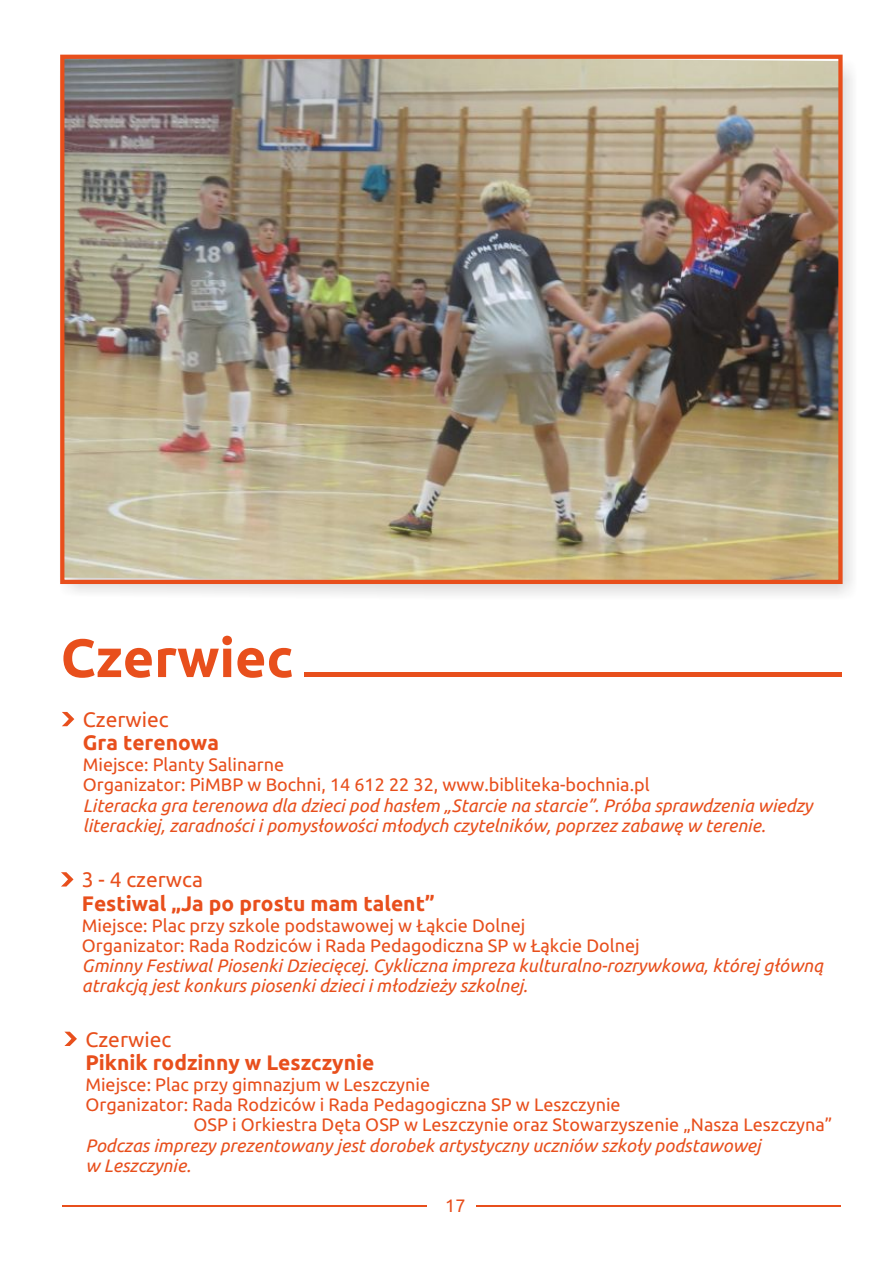
<style>
.page{position:relative;width:893px;height:1263px;background:#fff}
.page>*{position:absolute;margin:0;border:0;box-sizing:border-box;transform-origin:0 0}
.t1{font:700 54px "Ubuntu";color:#e84f1c}
.t2{font:700 21px "Ubuntu";color:#e84f1c}
.t3{font:21px "Ubuntu";color:#e84f1c}
.t4{font:italic 18px/20.2px "Ubuntu";color:#e84f1c}
.t5{font:18px/20.2px "Ubuntu";color:#e84f1c}
</style>
<div class="page">
<div style="left:304px;top:672px;width:537px;height:5px;background:#e84f1c"></div>
<svg style="left:62px;top:712px;width:12px;height:14px"></svg>
<svg style="left:61px;top:872px;width:13px;height:14px"></svg>
<img style="left:65px;top:60px;width:773px;height:519px">
<div style="left:60px;top:55px;width:783px;height:529px;border:4px solid #e84f1c"></div>
<hr style="left:62px;top:1205px;width:364px;height:1px;background:#e84f1c">
<hr style="left:477px;top:1205px;width:364px;height:1px;background:#e84f1c">
<svg style="left:64px;top:1032px;width:13px;height:14px"></svg>
<h1 class="t1" style="left:61px;top:635px;width:234px">Czerwiec</h1>
<p class="t3" style="left:83px;top:711px;width:87px">Czerwiec</p>
<p class="t2" style="left:83px;top:734px;width:138px">Gra terenowa</p>
<p class="t5" style="left:83px;top:756px;width:568px">Miejsce: Planty Salinarne<br>Organizator: PiMBP w Bochni, 14 612 22 32, www.bibliteka-bochnia.pl</p>
<p class="t4" style="left:83px;top:796px;width:731px">Literacka gra terenowa dla dzieci pod hasłem „Starcie na starcie”. Próba sprawdzenia wiedzy literackiej, zaradności i pomysłowości młodych czytelników, poprzez zabawę w terenie.</p>
<p class="t3" style="left:82px;top:871px;width:123px">3 - 4 czerwca</p>
<p class="t2" style="left:82px;top:894px;width:354px">Festiwal „Ja po prostu mam talent”</p>
<p class="t5" style="left:82px;top:916px;width:559px">Miejsce: Plac przy szkole podstawowej w Łąkcie Dolnej<br>Organizator: Rada Rodziców i Rada Pedagodiczna SP w Łąkcie Dolnej</p>
<p class="t4" style="left:82px;top:956px;width:742px">Gminny Festiwal Piosenki Dziecięcej. Cykliczna impreza kulturalno-rozrywkowa, której główną atrakcją jest konkurs piosenki dzieci i młodzieży szkolnej.</p>
<p class="t3" style="left:85px;top:1030px;width:87px">Czerwiec</p>
<p class="t2" style="left:85px;top:1054px;width:290px">Piknik rodzinny w Leszczynie</p>
<p class="t5" style="left:85px;top:1075px;width:346px">Miejsce: Plac przy gimnazjum w Leszczynie</p>
<p class="t5" style="left:85px;top:1096px;width:537px">Organizator: Rada Rodziców i Rada Pedagogiczna SP w Leszczynie</p>
<p class="t5" style="left:193px;top:1116px;width:640px">OSP i Orkiestra Dęta OSP w Leszczynie oraz Stowarzyszenie „Nasza Leszczyna”</p>
<p class="t4" style="left:85px;top:1136px;width:677px">Podczas imprezy prezentowany jest dorobek artystyczny uczniów szkoły podstawowej w Leszczynie.</p>
<p class="t5" style="left:445px;top:1196px;width:22px">17</p>
</div>
